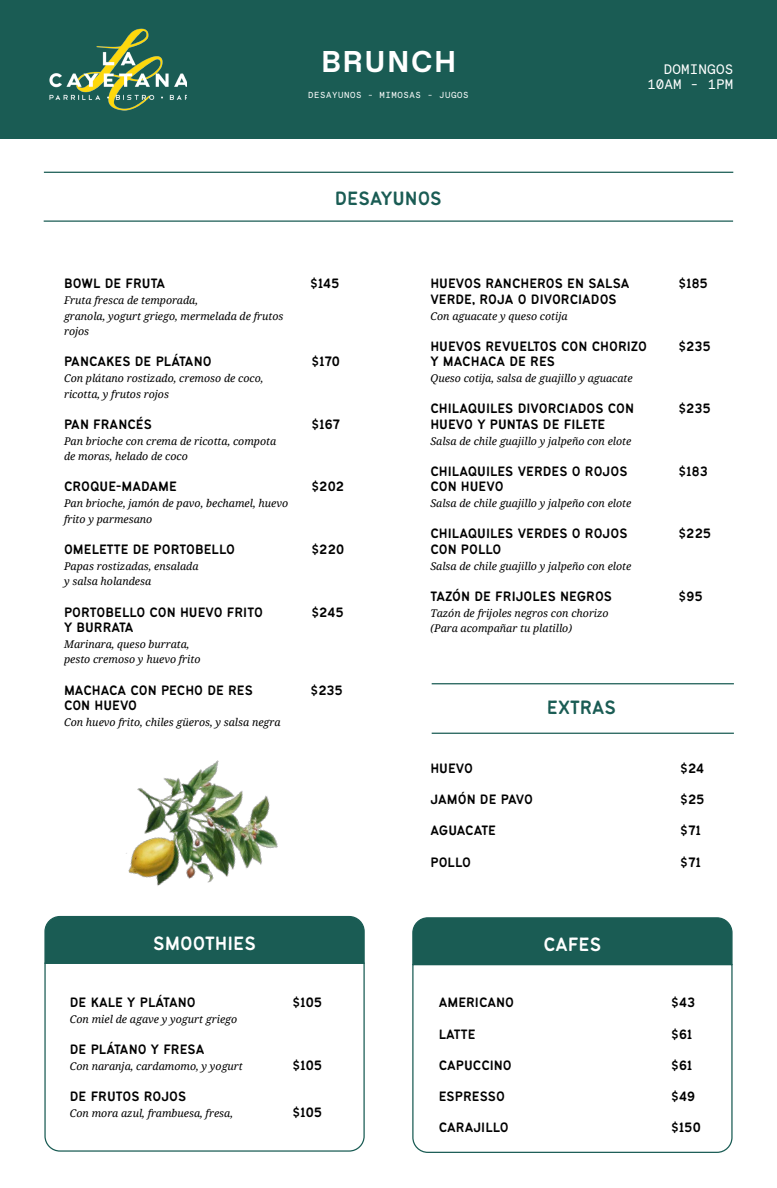
<style>
.page{position:relative;width:777px;height:1188px;background:#fff}
.page>*{position:absolute;margin:0;border:0;box-sizing:border-box;transform-origin:0 0}
.t1{font:700 30px "Favorit";letter-spacing:.05em;color:#fff}
.t2{font:21.25px "Bantayog";color:#1a5c54}
.t3{font:21.25px "Bantayog";color:#fff}
.t4{font:15px/31.2px "Bantayog";color:#000}
.t5{font:15px/31.2px "Bantayog";letter-spacing:-.03em;color:#000}
.t6{font:13.75px/15.6px "Apercu Mono";letter-spacing:.015em;color:#fff;text-align:right}
.t7{font:italic 10.62px/15.6px "Noto Serif";color:#000}
.t8{font:8.75px "Apercu Mono";letter-spacing:.065em;color:#fff}
</style>
<div class="page">
<div style="left:0;top:0;width:776px;height:138px;background:#1a5c54"></div>
<hr style="left:431px;top:683px;width:302px;height:1px;background:#1a5c54">
<hr style="left:431px;top:732px;width:302px;height:2px;background:#1a5c54">
<hr style="left:44px;top:172px;width:689px;height:1px;background:#1a5c54">
<hr style="left:44px;top:220px;width:688px;height:2px;background:#1a5c54">
<svg style="left:44px;top:964px;width:321px;height:188px"></svg>
<div style="left:44px;top:915px;width:321px;height:49px;background:#1a5c54"></div>
<svg style="left:412px;top:965px;width:320px;height:188px"></svg>
<div style="left:412px;top:917px;width:320px;height:48px;background:#1a5c54"></div>
<img style="left:126px;top:760px;width:152px;height:126px">
<img style="left:49px;top:28px;width:138px;height:83px">
<h1 class="t1" style="left:321px;top:42px;width:136px">BRUNCH</h1>
<p class="t8" style="left:308px;top:89px;width:162px">DESAYUNOS - MIMOSAS - JUGOS</p>
<p class="t6" style="left:647px;top:61px;width:87px">DOMINGOS<br>10AM - 1PM</p>
<h2 class="t2" style="left:335px;top:187px;width:108px">DESAYUNOS</h2>
<h3 class="t4" style="left:64px;top:268px;width:103px">BOWL DE FRUTA</h3>
<p class="t7" style="left:64px;top:292px;width:221px">Fruta fresca de temporada,<br>granola, yogurt griego, mermelada de frutos rojos</p>
<h3 class="t4" style="left:64px;top:346px;width:149px">PANCAKES DE PLÁTANO</h3>
<p class="t7" style="left:64px;top:370px;width:201px">Con plátano rostizado, cremoso de coco, ricotta, y frutos rojos</p>
<h3 class="t4" style="left:64px;top:408px;width:89px">PAN FRANCÉS</h3>
<p class="t7" style="left:64px;top:432px;width:214px">Pan brioche con crema de ricotta, compota de moras, helado de coco</p>
<h3 class="t4" style="left:64px;top:471px;width:114px">CROQUE-MADAME</h3>
<p class="t7" style="left:64px;top:495px;width:226px">Pan brioche, jamón de pavo, bechamel, huevo frito y parmesano</p>
<h3 class="t4" style="left:64px;top:533px;width:172px">OMELETTE DE PORTOBELLO</h3>
<p class="t7" style="left:64px;top:557px;width:136px">Papas rostizadas, ensalada y salsa holandesa</p>
<h3 class="t4" style="left:64px;top:604px;width:200px;line-height:15.6px">PORTOBELLO CON HUEVO FRITO<br>Y BURRATA</h3>
<p class="t7" style="left:64px;top:635px;width:138px">Marinara, queso burrata, pesto cremoso y huevo frito</p>
<h3 class="t4" style="left:64px;top:682px;width:190px;line-height:15.6px">MACHACA CON PECHO DE RES<br>CON HUEVO</h3>
<p class="t7" style="left:64px;top:714px;width:218px">Con huevo frito, chiles güeros, y salsa negra</p>
<h3 class="t4" style="left:310px;top:268px;width:31px">$145</h3>
<h3 class="t4" style="left:678px;top:268px;width:31px">$185</h3>
<h3 class="t4" style="left:430px;top:276px;width:201px;line-height:15.6px">HUEVOS RANCHEROS EN SALSA<br>VERDE, ROJA O DIVORCIADOS</h3>
<p class="t7" style="left:430px;top:307px;width:139px">Con aguacate y queso cotija</p>
<h3 class="t4" style="left:430px;top:338px;width:218px;line-height:15.6px">HUEVOS REVUELTOS CON CHORIZO<br>Y MACHACA DE RES</h3>
<p class="t7" style="left:430px;top:370px;width:204px">Queso cotija, salsa de guajillo y aguacate</p>
<h3 class="t4" style="left:430px;top:401px;width:205px;line-height:15.6px">CHILAQUILES DIVORCIADOS CON<br>HUEVO Y PUNTAS DE FILETE</h3>
<p class="t7" style="left:430px;top:432px;width:202px">Salsa de chile guajillo y jalpeño con elote</p>
<h3 class="t4" style="left:430px;top:463px;width:198px;line-height:15.6px">CHILAQUILES VERDES O ROJOS<br>CON HUEVO</h3>
<p class="t7" style="left:430px;top:495px;width:202px">Salsa de chile guajillo y jalpeño con elote</p>
<h3 class="t4" style="left:430px;top:526px;width:198px;line-height:15.6px">CHILAQUILES VERDES O ROJOS<br>CON POLLO</h3>
<p class="t7" style="left:430px;top:557px;width:202px">Salsa de chile guajillo y jalpeño con elote</p>
<h3 class="t4" style="left:430px;top:580px;width:183px">TAZÓN DE FRIJOLES NEGROS</h3>
<p class="t7" style="left:430px;top:604px;width:180px">Tazón de frijoles negros con chorizo (Para acompañar tu platillo)</p>
<h3 class="t4" style="left:678px;top:330px;width:34px">$235</h3>
<h3 class="t4" style="left:311px;top:346px;width:30px">$170</h3>
<h3 class="t4" style="left:678px;top:393px;width:34px">$235</h3>
<h3 class="t4" style="left:311px;top:408px;width:30px">$167</h3>
<h3 class="t4" style="left:678px;top:455px;width:31px">$183</h3>
<h3 class="t4" style="left:311px;top:471px;width:34px">$202</h3>
<h3 class="t4" style="left:678px;top:518px;width:34px">$225</h3>
<h3 class="t4" style="left:311px;top:533px;width:35px">$220</h3>
<h3 class="t4" style="left:678px;top:580px;width:26px">$95</h3>
<h3 class="t4" style="left:311px;top:596px;width:34px">$245</h3>
<h3 class="t4" style="left:310px;top:674px;width:34px">$235</h3>
<h2 class="t2" style="left:546px;top:696px;width:71px">EXTRAS</h2>
<h3 class="t4" style="left:430px;top:752px;width:104px">HUEVO<br>JAMÓN DE PAVO<br>AGUACATE<br>POLLO</h3>
<h3 class="t4" style="left:680px;top:752px;width:26px">$24 $25 $71 $71</h3>
<h2 class="t3" style="left:153px;top:932px;width:104px">SMOOTHIES</h2>
<h2 class="t3" style="left:543px;top:933px;width:59px">CAFES</h2>
<h3 class="t4" style="left:70px;top:987px;width:127px">DE KALE Y PLÁTANO</h3>
<p class="t7" style="left:70px;top:1010px;width:169px">Con miel de agave y yogurt griego</p>
<h3 class="t4" style="left:70px;top:1033px;width:136px">DE PLÁTANO Y FRESA</h3>
<p class="t7" style="left:70px;top:1057px;width:174px">Con naranja, cardamomo, y yogurt</p>
<h3 class="t4" style="left:70px;top:1080px;width:118px">DE FRUTOS ROJOS</h3>
<p class="t7" style="left:70px;top:1104px;width:164px">Con mora azul, frambuesa, fresa,</p>
<h3 class="t4" style="left:292px;top:987px;width:31px">$105</h3>
<h3 class="t4" style="left:292px;top:1049px;width:31px">$105</h3>
<h3 class="t4" style="left:292px;top:1096px;width:31px">$105</h3>
<h3 class="t4" style="left:438px;top:987px;width:77px">AMERICANO<br>LATTE<br>CAPUCCINO<br>ESPRESSO<br>CARAJILLO</h3>
<h3 class="t5" style="left:670px;top:987px;width:32px">$43 $61 $61 $49 $150</h3>
</div>
